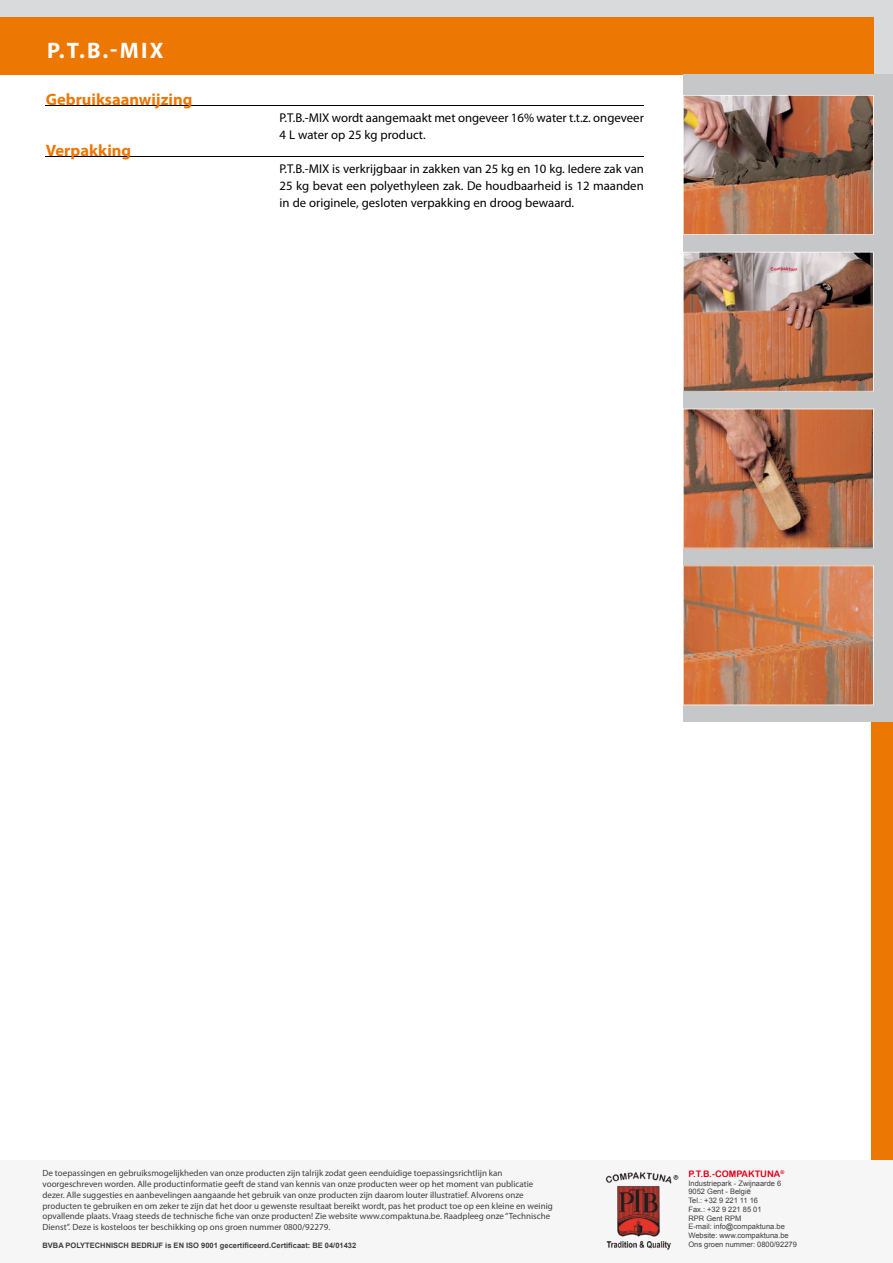
<style>
.page{position:relative;width:893px;height:1263px;background:#fff}
.page>*{position:absolute;margin:0;border:0;box-sizing:border-box;transform-origin:0 0}
.t1{font:700 22.5px "Myriad Pro";color:#fff}
.t2{font:700 16.5px "Myriad Pro";color:#ed7703}
.t3{font:12.75px/17px "Myriad Pro";color:#000}
.t4{font:9px/10.8px "Myriad Pro";color:#3e3d40}
.t5{font:9px "Arial Rounded MT Bold";color:#e2001a}
.t6{font:7.5px/8.7px "Arial";color:#3e3d40}
.t7{font:700 7.5px "Arial";color:#3e3d40}
</style>
<div class="page">
<div style="left:872px;top:697px;width:21px;height:566px;background:#ed7703"></div>
<div style="left:0;top:0;width:893px;height:75px;background:#d9dadb"></div>
<div style="left:0;top:17px;width:873px;height:58px;background:#ed7703"></div>
<div style="left:684px;top:75px;width:209px;height:647px;background:#c6c7c8"></div>
<hr style="left:46px;top:105px;width:598px;height:1px;background:#000">
<hr style="left:46px;top:156px;width:598px;height:1px;background:#000">
<img style="left:683px;top:95px;width:191px;height:140px">
<img style="left:683px;top:252px;width:191px;height:140px">
<img style="left:683px;top:409px;width:191px;height:139px">
<svg style="left:683px;top:565px;width:191px;height:140px;background:#cb7c4f"></svg>
<div style="left:0;top:1161px;width:893px;height:102px;background:#f6f6f6"></div>
<img style="left:605px;top:1172px;width:74px;height:78px">
<h1 class="t1" style="left:47px;top:35px;width:118px">P.T.B.-MIX</h1>
<h2 class="t2" style="left:46px;top:89px;width:148px">Gebruiksaanwijzing</h2>
<h2 class="t2" style="left:46px;top:140px;width:87px">Verpakking</h2>
<h3 class="t3" style="left:280px;top:109px;width:366px">P.T.B.-MIX wordt aangemaakt met ongeveer 16% water t.t.z. ongeveer<br>4 L water op 25 kg product.</h3>
<h3 class="t3" style="left:280px;top:160px;width:366px;text-align:justify">P.T.B.-MIX is verkrijgbaar in zakken van 25 kg en 10 kg. Iedere zak van 25 kg bevat een polyethyleen zak. De houdbaarheid is 12 maanden in de originele, gesloten verpakking en droog bewaard.</h3>
<p class="t4" style="left:43px;top:1167px;width:512px">De toepassingen en gebruiksmogelijkheden van onze producten zijn talrijk zodat geen eenduidige toepassingsrichtlijn kan voorgeschreven worden. Alle productinformatie geeft de stand van kennis van onze producten weer op het moment van publicatie dezer. Alle suggesties en aanbevelingen aangaande het gebruik van onze producten zijn daarom louter illustratief. Alvorens onze producten te gebruiken en om zeker te zijn dat het door u gewenste resultaat bereikt wordt, pas het product toe op een kleine en weinig opvallende plaats. Vraag steeds de technische che van onze producten! Zie website www.compaktuna.be. Raadpleeg onze “Technische Dienst”. Deze is kosteloos ter beschikking op ons groen nummer 0800/92279.</p>
<p class="t7" style="left:43px;top:1240px;width:315px">BVBA POLYTECHNISCH BEDRIJF is EN ISO 9001 gecertificeerd.Certificaat: BE 04/01432</p>
<p class="t5" style="left:688px;top:1168px;width:97px">P.T.B.-COMPAKTUNA<sup>®</sup></p>
<p class="t6" style="left:688px;top:1179px;width:110px">Industriepark - Zwijnaarde 6<br>9052 Gent - België<br>Tel.: +32 9 221 11 16<br>Fax.: +32 9 221 85 01<br>RPR Gent RPM<br>E-mail: info@compaktuna.be<br>Website: www.compaktuna.be<br>Ons groen nummer: 0800/92279</p>
</div>
